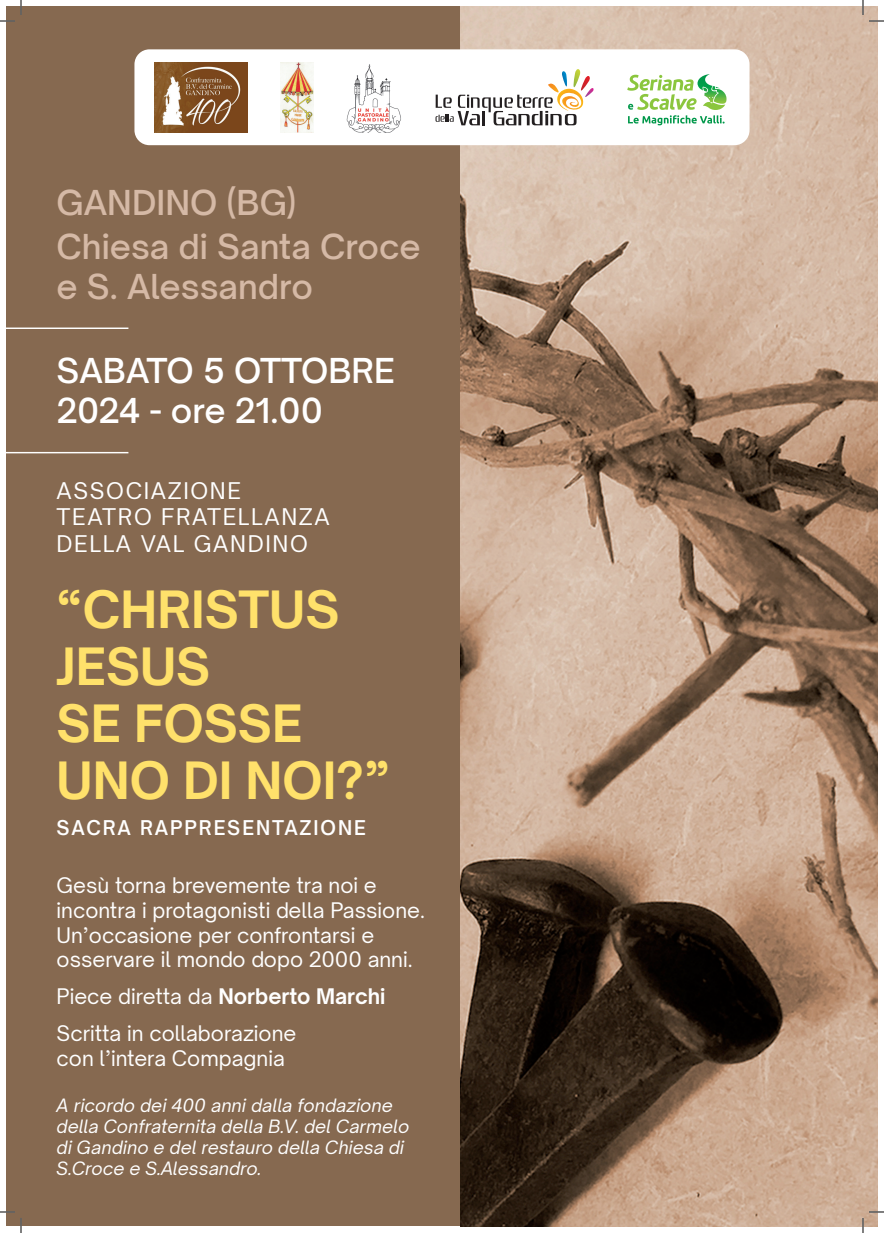
<style>
.page{position:relative;width:884px;height:1233px;background:#fff}
.page>*{position:absolute;margin:0;border:0;box-sizing:border-box;transform-origin:0 0}
.t1{font:700 49px/57px "Open Sauce Sans";color:#ffe16b}
.t2{font:500 33.4px/43.9px "Open Sauce Sans";color:#d5b9a6}
.t3{font:500 33.4px/40.1px "Open Sauce Sans";letter-spacing:-.005em;color:#fff}
.t4{font:22px/26.4px "Open Sauce Sans";letter-spacing:.075em;color:#fff}
.t5{font:20.5px/24.6px "Open Sauce Sans";color:#fff}
.t6{font:600 19px "Open Sauce Sans";letter-spacing:.1em;color:#fff}
.t7{font:italic 17.6px/21.1px "Open Sauce Sans";color:#fff}
.s1{font-weight:700}
</style>
<div class="page">
<div style="left:7px;top:7px;width:482px;height:1219px;background:#866950"></div>
<img style="left:460px;top:7px;width:417px;height:1219px">
<div style="left:134px;top:49px;width:615px;height:96px;background:#fff;border-radius:15px"></div>
<img style="left:347px;top:64px;width:54px;height:68px">
<img style="left:281px;top:62px;width:32px;height:70px">
<img style="left:154px;top:62px;width:93px;height:70px">
<svg style="left:627px;top:74px;width:99px;height:51px"></svg>
<svg style="left:435px;top:69px;width:158px;height:56px"></svg>
<hr style="left:7px;top:327px;width:121px;height:2px;background:#fff">
<hr style="left:7px;top:452px;width:121px;height:1px;background:#fff">
<svg style="left:0;top:1211px;width:15px;height:1px"></svg>
<svg style="left:869px;top:1211px;width:15px;height:1px"></svg>
<svg style="left:0;top:0;width:22px;height:22px"></svg>
<svg style="left:20px;top:1218px;width:2px;height:15px"></svg>
<svg style="left:862px;top:0;width:22px;height:22px"></svg>
<svg style="left:862px;top:1218px;width:2px;height:15px"></svg>
<h2 class="t2" style="left:57px;top:180px;width:366px">GANDINO (BG)<br>Chiesa di Santa Croce</h2>
<h2 class="t2" style="left:57px;top:264px;width:258px">e S. Alessandro</h2>
<h2 class="t3" style="left:57px;top:350px;width:340px">SABATO 5 OTTOBRE<br>2024 - ore 21.00</h2>
<p class="t4" style="left:57px;top:477px;width:275px">ASSOCIAZIONE<br>TEATRO FRATELLANZA<br>DELLA VAL GANDINO</p>
<h1 class="t1" style="left:57px;top:580px;width:335px">“CHRISTUS<br>JESUS<br>SE FOSSE<br>UNO DI NOI?”</h1>
<p class="t6" style="left:57px;top:815px;width:311px">SACRA RAPPRESENTAZIONE</p>
<p class="t5" style="left:57px;top:873px;width:370px">Gesù torna brevemente tra noi e incontra i protagonisti della Passione.<br>Un’occasione per confrontarsi e osservare il mondo dopo 2000 anni.</p>
<p class="t5" style="left:57px;top:977px;width:330px;line-height:37px">Piece diretta da <span class="s1">Norberto Marchi<br></span>Scritta in collaborazione</p>
<p class="t5" style="left:57px;top:1045px;width:230px">con l’intera Compagnia</p>
<p class="t7" style="left:57px;top:1094px;width:354px">A ricordo dei 400 anni dalla fondazione della Confraternita della B.V. del Carmelo di Gandino e del restauro della Chiesa di S.Croce e S.Alessandro.</p>
</div>
